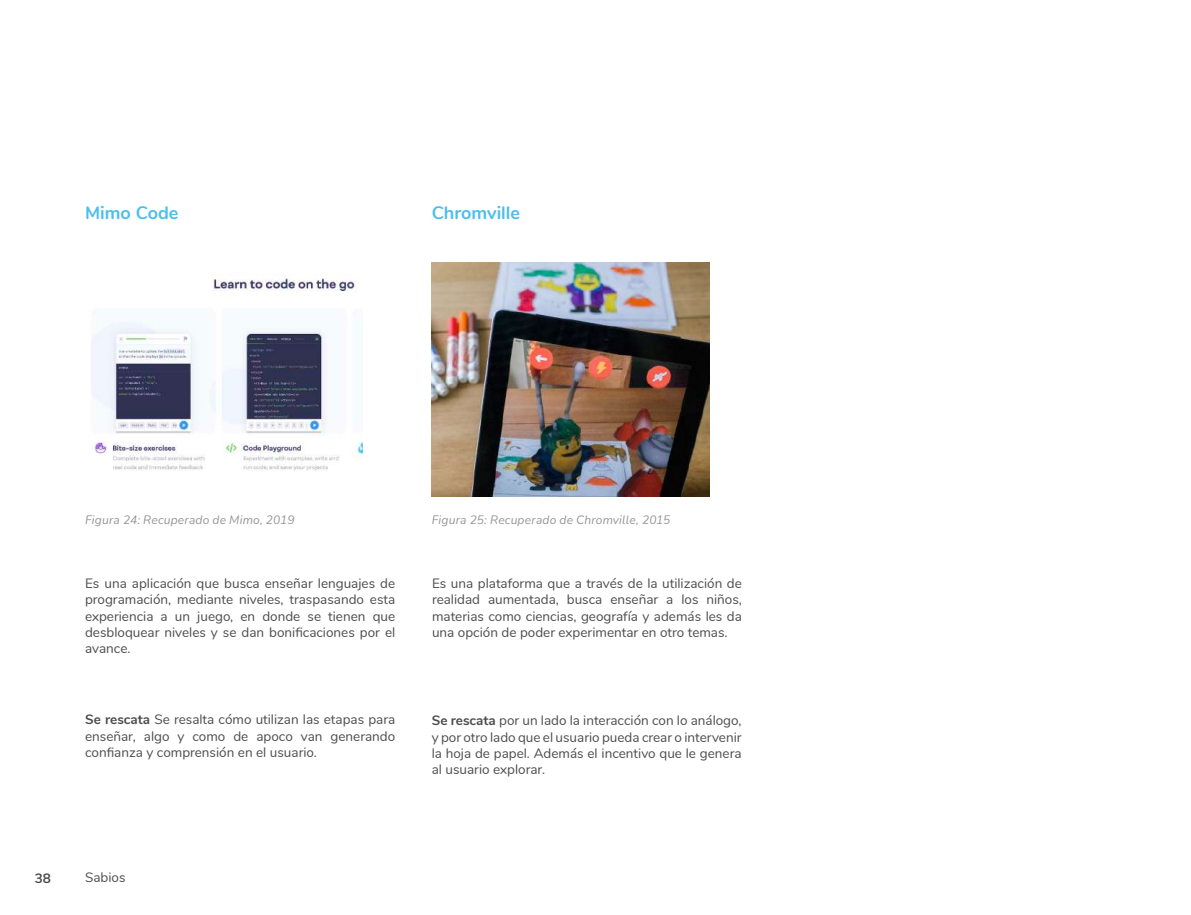
<style>
.page{position:relative;width:1191px;height:915px;background:#fff}
.page>*{position:absolute;margin:0;border:0;box-sizing:border-box;transform-origin:0 0}
.t1{font:700 18px "Nunito";color:#4cbeee}
.t2{font:13.5px/16.2px "Nunito";color:#4b4c4d;text-align:justify}
.t3{font:700 13.5px "Nunito";color:#4b4c4d}
.t4{font:italic 12px "Nunito";letter-spacing:.015em;color:#939598}
.s1{font-weight:700}
</style>
<div class="page">
<img style="left:92px;top:274px;width:271px;height:197px">
<img style="left:432px;top:263px;width:277px;height:233px">
<h1 class="t1" style="left:85px;top:199px;width:95px">Mimo Code</h1>
<h1 class="t1" style="left:432px;top:199px;width:90px">Chromville</h1>
<p class="t4" style="left:85px;top:511px;width:211px">Figura 24: Recuperado de Mimo, 2019</p>
<p class="t4" style="left:432px;top:511px;width:240px">Figura 25: Recuperado de Chromville, 2015</p>
<p class="t2" style="left:85px;top:574px;width:312px">Es una aplicación que busca enseñar lenguajes de programación, mediante niveles, traspasando esta experiencia a un juego, en donde se tienen que desbloquear niveles y se dan bonificaciones por el avance.</p>
<p class="t2" style="left:432px;top:574px;width:311px">Es una plataforma que a través de la utilización de realidad aumentada, busca enseñar a los niños, materias como ciencias, geografía y además les da una opción de poder experimentar en otro temas.</p>
<p class="t2" style="left:85px;top:710px;width:312px"><span class="s1">Se rescata</span> Se resalta cómo utilizan las etapas para enseñar, algo y como de apoco van generando confianza y comprensión en el usuario.</p>
<p class="t2" style="left:432px;top:711px;width:311px"><span class="s1">Se rescata</span> por un lado la interacción con lo análogo, y por otro lado que el usuario pueda crear o intervenir la hoja de papel. Además el incentivo que le genera al usuario explorar.</p>
<p class="t3" style="left:35px;top:867px;width:18px">38</p>
<p class="t2" style="left:85px;top:868px;width:42px">Sabios</p>
</div>
